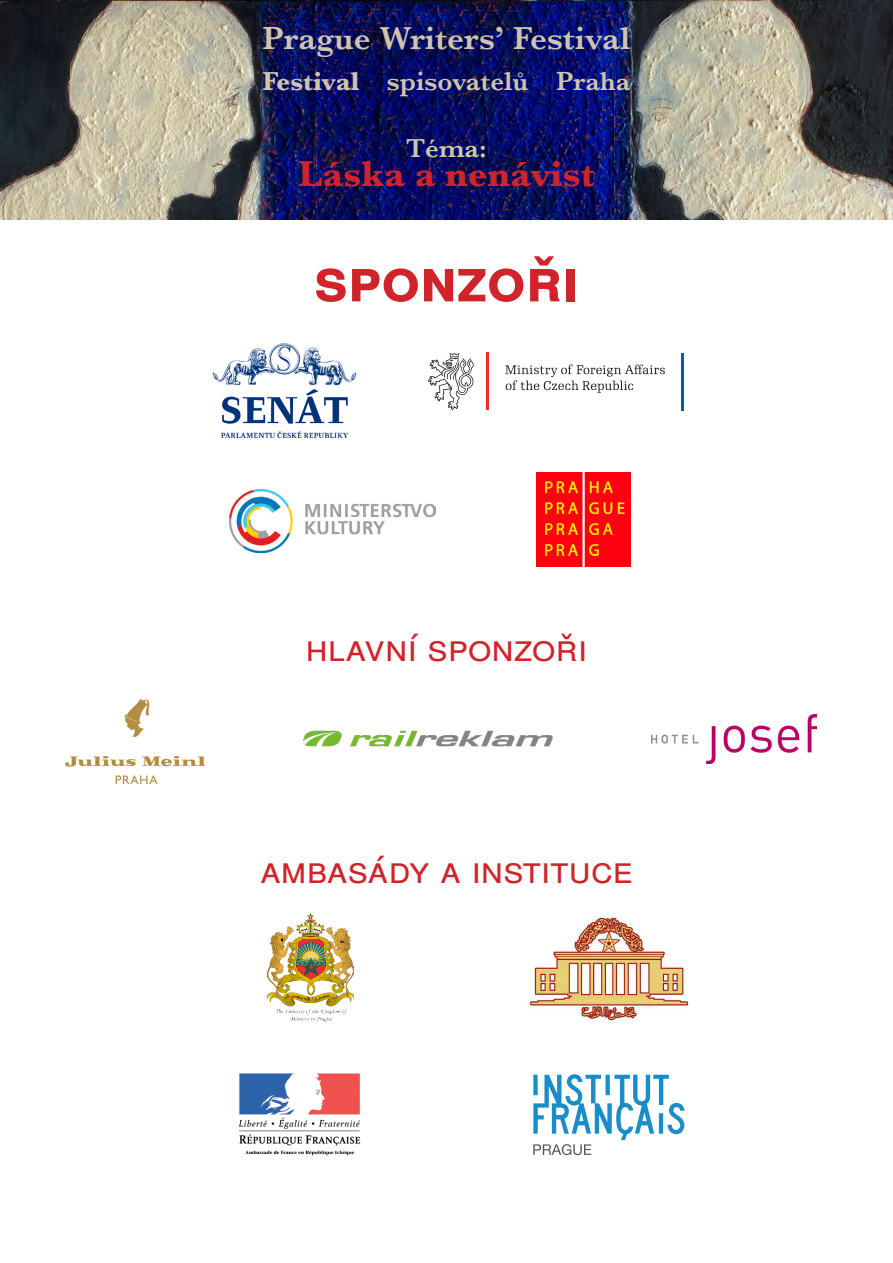
<style>
.page{position:relative;width:893px;height:1263px;background:#fff}
.page>*{position:absolute;margin:0;border:0;box-sizing:border-box;transform-origin:0 0}
.Main_Title{font:700 60px "Te X Gyre Heros";color:#d1232a}
.Sub-title{font:37.5px "Te X Gyre Heros";color:#d1232a}
.t1{font:700 37.5px "Baskerville";color:#d1232a}
.t2{font:600 33px "Baskerville";color:#cdc5ae}
.t3{font:600 27px "Baskerville";color:#cdc5ae}
.s1{font-weight:700}
</style>
<div class="page">
<img style="left:0;top:0;width:893px;height:219px">
<img style="left:267px;top:912px;width:86px;height:109px">
<img style="left:537px;top:472px;width:93px;height:94px">
<img style="left:213px;top:343px;width:143px;height:94px">
<img style="left:238px;top:1073px;width:123px;height:83px">
<img style="left:230px;top:489px;width:206px;height:63px">
<img style="left:651px;top:714px;width:166px;height:50px">
<img style="left:303px;top:730px;width:250px;height:17px">
<img style="left:66px;top:699px;width:139px;height:85px">
<svg style="left:533px;top:1074px;width:151px;height:81px"></svg>
<img style="left:530px;top:916px;width:159px;height:106px">
<svg style="left:505px;top:365px;width:160px;height:28px"></svg>
<hr style="left:487px;top:353px;width:2px;height:57px;background:#ee2e22">
<hr style="left:682px;top:353px;width:2px;height:57px;background:#015dab">
<svg style="left:428px;top:353px;width:46px;height:57px"></svg>
<p class="t2" style="left:263px;top:15px;width:369px">Prague Writers’ Festival</p>
<p class="t3" style="left:263px;top:62px;width:369px"><span class="s1">Festival</span> spisovatelů Praha</p>
<p class="t3" style="left:406px;top:129px;width:82px">Téma:</p>
<p class="t1" style="left:299px;top:147px;width:297px">Láska a nenávist</p>
<p class="Main_Title" style="left:314px;top:234px;width:266px">sponzoři</p>
<p class="Sub-title" style="left:305px;top:618px;width:284px">hlavní sponzoři</p>
<p class="Sub-title" style="left:260px;top:840px;width:374px">ambasády a instituce</p>
</div>
